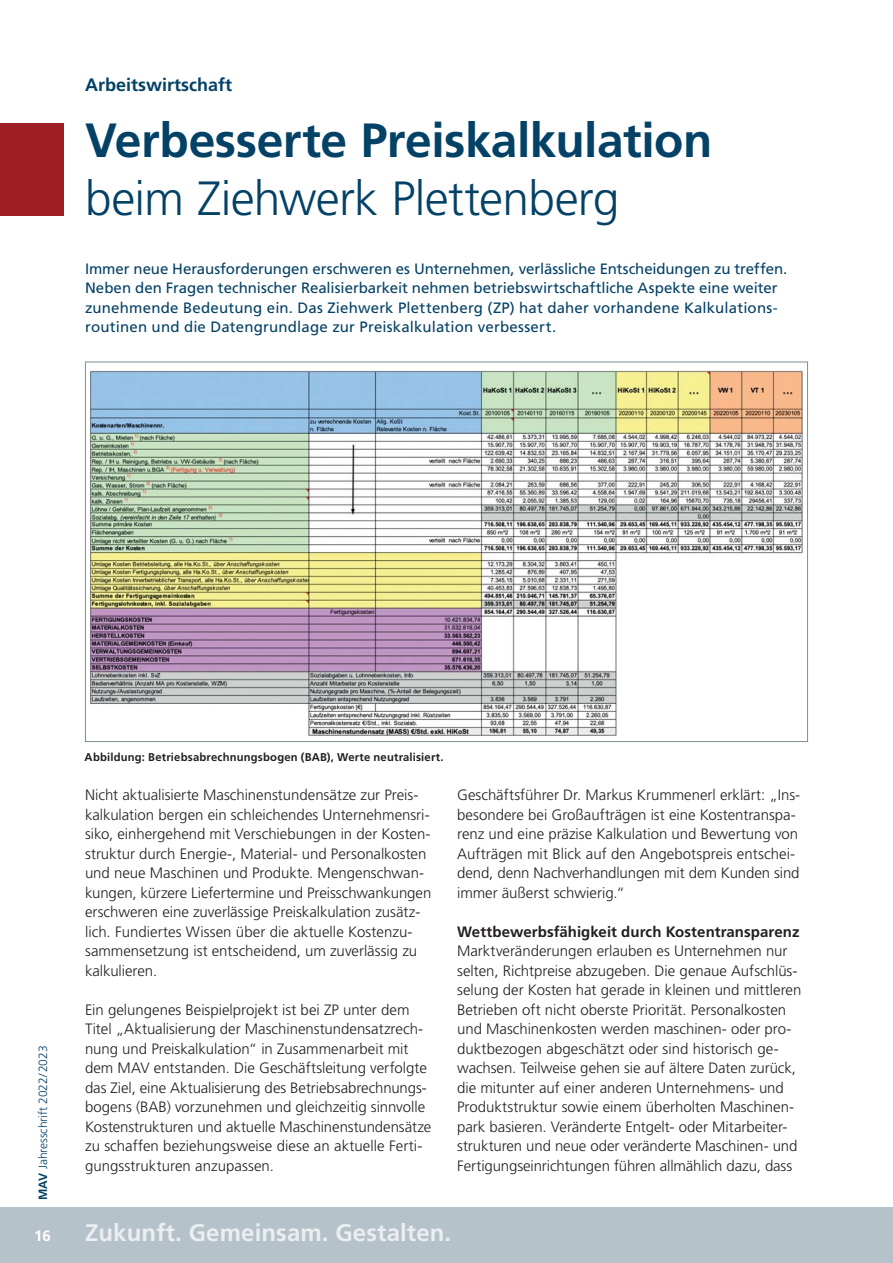
<style>
.page{position:relative;width:893px;height:1263px;background:#fff}
.page>*{position:absolute;margin:0;border:0;box-sizing:border-box;transform-origin:0 0}
.t1{font:700 48px "Frutiger LT Std";letter-spacing:-.01em;color:#044166}
.t2{font:300 48px "Frutiger LT Std";letter-spacing:-.015em;color:#044166}
.t3{font:700 24px "Frutiger LT Std";letter-spacing:.005em;color:#ebeff2}
.t4{font:700 18px "Frutiger LT Std";color:#044166}
.t5{font:300 15px/19.5px "Frutiger LT Std";color:#231f20}
.t6{font:15px/19.5px "Frutiger LT Std";letter-spacing:.005em;color:#044166}
.t7{font:700 15px "Frutiger LT Std";letter-spacing:.005em;color:#231f20}
.t8{font:700 15px "Frutiger LT Std";color:#fff}
.t9{font:300 12px "Frutiger LT Std";color:#044166}
.t10{font:700 11.25px "Frutiger LT Std";letter-spacing:.015em;color:#231f20}
.s1{font-weight:700}
</style>
<div class="page">
<div style="left:0;top:123px;width:64px;height:93px;background:#9f1d25"></div>
<img style="left:90px;top:370px;width:712px;height:366px">
<div style="left:0;top:1208px;width:893px;height:55px;background:#b6c2c9"></div>
<p class="t4" style="left:85px;top:76px;width:149px">Arbeitswirtschaft</p>
<h1 class="t1" style="left:85px;top:117px;width:629px">Verbesserte Preiskalkulation</h1>
<h1 class="t2" style="left:85px;top:175px;width:536px">beim Ziehwerk Plettenberg</h1>
<p class="t6" style="left:85px;top:260px;width:704px">Immer neue Herausforderungen erschweren es Unternehmen, verlässliche Entscheidungen zu treffen.<br>Neben den Fragen technischer Realisierbarkeit nehmen betriebswirtschaftliche Aspekte eine weiter zunehmende Bedeutung ein. Das Ziehwerk Plettenberg (ZP) hat daher vorhandene Kalkulations&shy;routinen und die Datengrundlage zur Preiskalkulation verbessert.</p>
<p class="t9" style="left:37px;top:1200px;width:156px;rotate:-90deg"><span class="s1">MAV</span> Jahresschrift 2022/2023</p>
<p class="t10" style="left:85px;top:752px;width:361px">Abbildung: Betriebsabrechnungsbogen (BAB), Werte neutralisiert.</p>
<p class="t5" style="left:85px;top:786px;width:348px">Nicht aktualisierte Maschinenstundensätze zur Preis&shy;kalkulation bergen ein schleichendes Unternehmensri&shy;siko, einhergehend mit Verschiebungen in der Kosten&shy;struktur durch Energie-, Material- und Personalkosten und neue Maschinen und Produkte. Mengenschwan&shy;kungen, kürzere Liefertermine und Preisschwankungen erschweren eine zuverlässige Preiskalkulation zusätz&shy;lich. Fundiertes Wissen über die aktuelle Kostenzu&shy;sammensetzung ist entscheidend, um zuverlässig zu kalkulieren.</p>
<p class="t5" style="left:85px;top:1001px;width:348px">Ein gelungenes Beispielprojekt ist bei ZP unter dem Titel „Aktualisierung der Maschinenstundensatzrech&shy;nung und Preiskalkulation“ in Zusammenarbeit mit dem MAV entstanden. Die Geschäftsleitung verfolgte das Ziel, eine Aktualisierung des Betriebsabrechnungs&shy;bogens (BAB) vorzunehmen und gleichzeitig sinnvolle Kostenstrukturen und aktuelle Maschinenstundensätze zu schaffen beziehungsweise diese an aktuelle Ferti&shy;gungsstrukturen anzupassen.</p>
<p class="t5" style="left:457px;top:786px;width:345px">Geschäftsführer Dr. Markus Krummenerl erklärt: „Ins&shy;besondere bei Großaufträgen ist eine Kostentranspa&shy;renz und eine präzise Kalkulation und Bewertung von Aufträgen mit Blick auf den Angebotspreis entschei&shy;dend, denn Nachverhandlungen mit dem Kunden sind immer äußerst schwierig.“</p>
<p class="t7" style="left:457px;top:924px;width:344px">Wettbewerbsfähigkeit durch Kostentransparenz</p>
<p class="t5" style="left:457px;top:942px;width:346px">Marktveränderungen erlauben es Unternehmen nur selten, Richtpreise abzugeben. Die genaue Aufschlüs&shy;selung der Kosten hat gerade in kleinen und mittleren Betrieben oft nicht oberste Priorität. Personalkosten und Maschinenkosten werden maschinen- oder pro&shy;duktbezogen abgeschätzt oder sind historisch ge&shy;wachsen. Teilweise gehen sie auf ältere Daten zurück, die mitunter auf einer anderen Unternehmens- und Produktstruktur sowie einem überholten Maschinen&shy;park basieren. Veränderte Entgelt- oder Mitarbeiter&shy;strukturen und neue oder veränderte Maschinen- und Fertigungseinrichtungen führen allmählich dazu, dass</p>
<p class="t8" style="left:34px;top:1228px;width:18px">16</p>
<h2 class="t3" style="left:85px;top:1221px;width:368px">Zukunft. Gemeinsam. Gestalten.</h2>
</div>
